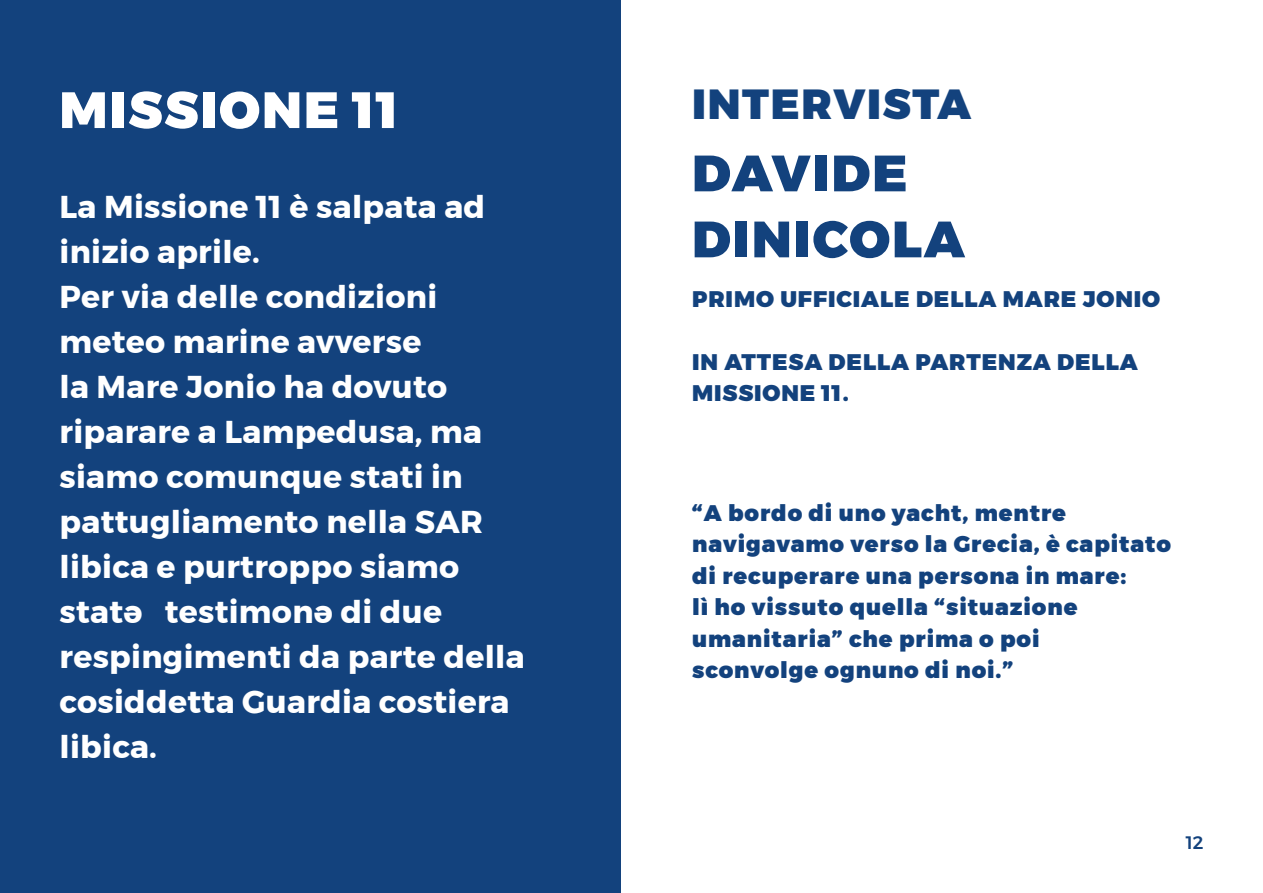
<style>
.page{position:relative;width:1263px;height:893px;background:#fff}
.page>*{position:absolute;margin:0;border:0;box-sizing:border-box;transform-origin:0 0}
.t1{font:900 51px/66px "Montserrat";letter-spacing:.04em;color:#13427d}
.t2{font:900 51px "Montserrat";letter-spacing:.04em;color:#fff}
.t3{font:900 42px "Montserrat";letter-spacing:.04em;color:#13427d}
.t4{font:700 31.5px/45px "Montserrat";letter-spacing:.01em;color:#fff}
.t5{font:900 22.5px/31.5px "Montserrat";letter-spacing:.04em;color:#13427d}
.t6{font:500 18px "Montserrat";color:#13427d}
</style>
<div class="page">
<div style="left:0;top:0;width:621px;height:893px;background:#13427d"></div>
<h1 class="t2" style="left:60px;top:68px;width:341px">MISSIONE 11</h1>
<h2 class="t3" style="left:692px;top:70px;width:281px">INTERVISTA</h2>
<h1 class="t1" style="left:692px;top:141px;width:274px">DAVIDE<br>DINICOLA</h1>
<p class="t5" style="left:692px;top:283px;width:470px">PRIMO UFFICIALE DELLA MARE JONIO</p>
<p class="t4" style="left:60px;top:184px;width:467px">La Missione 11 è salpata ad inizio aprile.<br>Per via delle condizioni meteo marine avverse<br>la Mare Jonio ha dovuto riparare a Lampedusa, ma siamo comunque stati in pattugliamento nella SAR libica e purtroppo siamo statə testimonə di due respingimenti da parte della cosiddetta Guardia costiera libica.</p>
<p class="t5" style="left:692px;top:346px;width:447px">IN ATTESA DELLA PARTENZA DELLA<br>MISSIONE 11.</p>
<p class="t5" style="left:692px;top:497px;width:480px">“A bordo di uno yacht, mentre navigavamo verso la Grecia, è capitato di recuperare una persona in mare:<br>lì ho vissuto quella “situazione umanitaria” che prima o poi sconvolge ognuno di noi.”</p>
<p class="t6" style="left:1186px;top:828px;width:19px">12</p>
</div>
